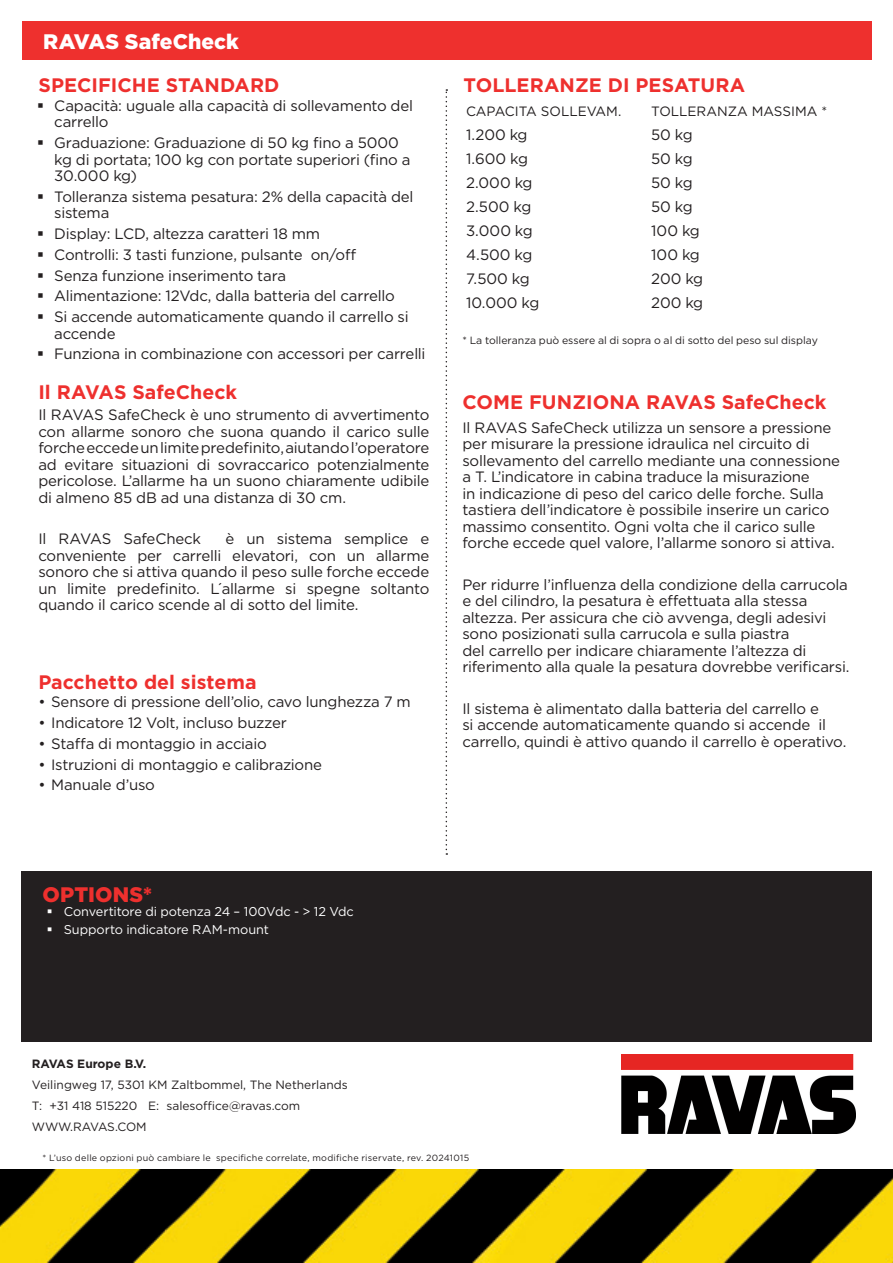
<style>
.page{position:relative;width:893px;height:1263px;background:#fff}
.page>*{position:absolute;margin:0;border:0;box-sizing:border-box;transform-origin:0 0}
.t1{font:900 21px "Gotham";letter-spacing:.005em;color:#fff}
.kop_wit{font:900 21px "Gotham";letter-spacing:.01em;color:#ee302e}
.tussenkop{font:700 19.5px "Gotham";color:#ee302e}
.plat{font:15px/16.5px "Gotham";letter-spacing:-.015em;color:#231f20}
.t2{font:13.5px "Gotham";color:#231f20}
.t3{font:12.75px "Gotham";letter-spacing:-.005em;color:#fff}
.t4{font:12px/21px "Gotham";color:#231f20}
.plat-2{font:10.5px "Gotham";color:#231f20}
.opties_wit{font:9px "Gotham";letter-spacing:.025em;color:#231f20}
.s1{font-weight:700}
.s2{color:#fff}
</style>
<div class="page">
<div style="left:22px;top:21px;width:849px;height:39px;background:#ee302e"></div>
<svg style="left:446px;top:89px;width:1px;height:766px"></svg>
<img style="left:0;top:1170px;width:165px;height:93px">
<img style="left:165px;top:1170px;width:728px;height:93px">
<div style="left:21px;top:872px;width:851px;height:170px;background:#231f20"></div>
<img style="left:622px;top:1054px;width:233px;height:79px">
<p class="t1" style="left:43px;top:27px;width:197px">RAVAS SafeCheck</p>
<p class="tussenkop" style="left:38px;top:72px;width:243px">SPECIFICHE STANDARD</p>
<p class="tussenkop" style="left:463px;top:72px;width:283px">TOLLERANZE DI PESATURA</p>
<p class="t2" style="left:466px;top:102px;width:157px">CAPACITA SOLLEVAM.</p>
<p class="t2" style="left:651px;top:102px;width:177px">TOLLERANZA MASSIMA *</p>
<p class="plat" style="left:466px;top:126px;width:63px">1.200 kg</p>
<p class="plat" style="left:651px;top:126px;width:43px">50 kg</p>
<p class="plat" style="left:466px;top:150px;width:63px">1.600 kg</p>
<p class="plat" style="left:651px;top:150px;width:43px">50 kg</p>
<p class="plat" style="left:466px;top:174px;width:68px">2.000 kg</p>
<p class="plat" style="left:651px;top:174px;width:43px">50 kg</p>
<p class="plat" style="left:466px;top:198px;width:67px">2.500 kg</p>
<p class="plat" style="left:651px;top:198px;width:43px">50 kg</p>
<p class="plat" style="left:466px;top:222px;width:68px">3.000 kg</p>
<p class="plat" style="left:651px;top:222px;width:50px">100 kg</p>
<p class="plat" style="left:466px;top:246px;width:68px">4.500 kg</p>
<p class="plat" style="left:651px;top:246px;width:50px">100 kg</p>
<p class="plat" style="left:466px;top:270px;width:65px">7.500 kg</p>
<p class="plat" style="left:651px;top:270px;width:54px">200 kg</p>
<p class="plat" style="left:466px;top:294px;width:75px">10.000 kg</p>
<p class="plat" style="left:651px;top:294px;width:54px">200 kg</p>
<p class="plat-2" style="left:462px;top:334px;width:357px">* La tolleranza può essere al di sopra o al di sotto del peso sul display</p>
<p class="plat" style="left:54px;top:97px;width:360px">Capacità: uguale alla capacità di sollevamento del carrello</p>
<p class="plat" style="left:54px;top:134px;width:358px">Graduazione: Graduazione di 50 kg fino a 5000 kg di portata; 100 kg con portate superiori (fino a<br>30.000 kg)</p>
<p class="plat" style="left:54px;top:188px;width:361px">Tolleranza sistema pesatura: 2% della capacità del sistema</p>
<p class="plat" style="left:54px;top:225px;width:267px">Display: LCD, altezza caratteri 18 mm</p>
<p class="plat" style="left:54px;top:246px;width:303px">Controlli: 3 tasti funzione, pulsante on/off</p>
<p class="plat" style="left:54px;top:267px;width:233px">Senza funzione inserimento tara</p>
<p class="plat" style="left:54px;top:287px;width:342px">Alimentazione: 12Vdc, dalla batteria del carrello</p>
<p class="plat" style="left:54px;top:308px;width:356px">Si accende automaticamente quando il carrello si accende</p>
<p class="plat" style="left:54px;top:345px;width:373px">Funziona in combinazione con accessori per carrelli</p>
<p class="tussenkop" style="left:38px;top:380px;width:200px">Il RAVAS SafeCheck</p>
<p class="plat" style="left:38px;top:406px;width:392px;text-align:justify">Il RAVAS SafeCheck è uno strumento di avvertimento con allarme sonoro che suona quando il carico sulle forche eccede un limite predefinito, aiutando l’operatore ad evitare situazioni di sovraccarico potenzialmente pericolose. L’allarme ha un suono chiaramente udibile di almeno 85 dB ad una distanza di 30 cm.</p>
<p class="plat" style="left:38px;top:530px;width:164px">Il RAVAS SafeCheck</p>
<p class="plat" style="left:38px;top:530px;width:392px;text-align:justify;text-indent:187px">è un sistema semplice e conveniente per carrelli elevatori, con un allarme sonoro che si attiva quando il peso sulle forche eccede un limite predefinito. L´allarme si spegne soltanto quando il carico scende al di sotto del limite.</p>
<p class="tussenkop" style="left:38px;top:669px;width:220px">Pacchetto del sistema</p>
<p class="plat" style="left:38px;top:693px;width:374px">• Sensore di pressione dell’olio, cavo lunghezza 7 m</p>
<p class="plat" style="left:38px;top:714px;width:250px">• Indicatore 12 Volt, incluso buzzer</p>
<p class="plat" style="left:38px;top:735px;width:230px">• Staffa di montaggio in acciaio</p>
<p class="plat" style="left:38px;top:756px;width:285px">• Istruzioni di montaggio e calibrazione</p>
<p class="plat" style="left:38px;top:776px;width:118px">• Manuale d’uso</p>
<p class="tussenkop" style="left:462px;top:389px;width:365px">COME FUNZIONA RAVAS SafeCheck</p>
<p class="plat" style="left:462px;top:419px;width:379px">Il RAVAS SafeCheck utilizza un sensore a pressione per misurare la pressione idraulica nel circuito di sollevamento del carrello mediante una connessione a T. L’indicatore in cabina traduce la misurazione<br>in indicazione di peso del carico delle forche. Sulla tastiera dell’indicatore è possibile inserire un carico massimo consentito. Ogni volta che il carico sulle forche eccede quel valore, l’allarme sonoro si attiva.</p>
<p class="plat" style="left:462px;top:576px;width:389px">Per ridurre l’influenza della condizione della carrucola e del cilindro, la pesatura è effettuata alla stessa altezza. Per assicura che ciò avvenga, degli adesivi sono posizionati sulla carrucola e sulla piastra<br>del carrello per indicare chiaramente l’altezza di riferimento alla quale la pesatura dovrebbe verificarsi.</p>
<p class="plat" style="left:462px;top:700px;width:385px">Il sistema è alimentato dalla batteria del carrello e<br>si accende automaticamente quando si accende il carrello, quindi è attivo quando il carrello è operativo.</p>
<p class="kop_wit" style="left:43px;top:880px;width:111px">OPTIONS*</p>
<p class="t3" style="left:64px;top:903px;width:292px">Convertitore di potenza 24 – 100Vdc - &gt; 12 Vdc</p>
<p class="t3" style="left:64px;top:921px;width:207px">Supporto indicatore RAM-mount</p>
<p class="t4" style="left:32px;top:1053px;width:317px"><span class="s1">RAVAS Europe B.V.<br></span>Veilingweg 17, 5301 KM Zaltbommel, The Netherlands<br>T: +31 418 515220 E: salesoffice@ravas.com<br>WWW.RAVAS.COM</p>
<p class="opties_wit" style="left:43px;top:1152px;width:428px">* L’uso delle opzioni può cambiare le specifiche correlate, modifiche riservate, rev. <span class="s2">20241015</span></p>
</div>
